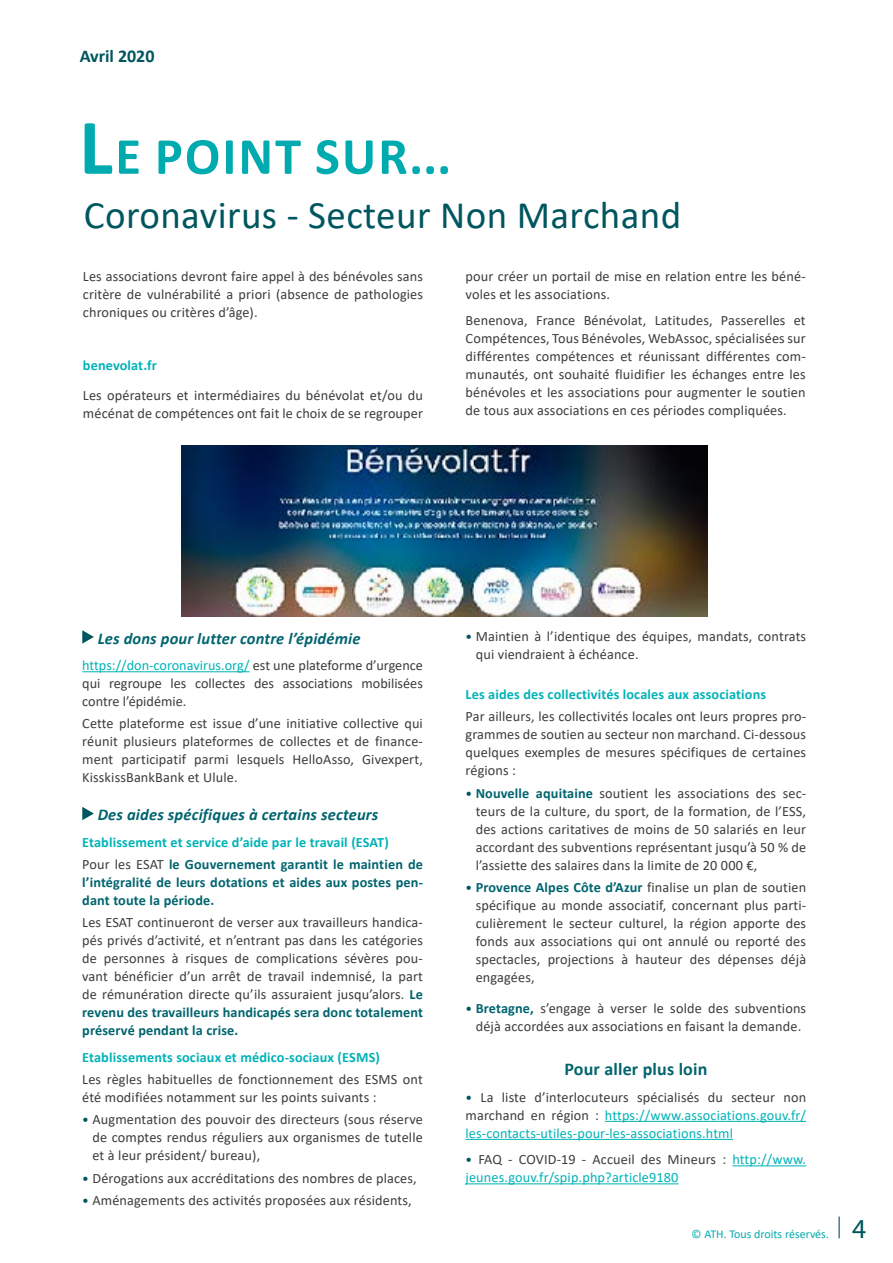
<style>
.page{position:relative;width:893px;height:1263px;background:#fff}
.page>*{position:absolute;margin:0;border:0;box-sizing:border-box;transform-origin:0 0}
.t1{font:700 52.5px "Calibri";letter-spacing:.04em;color:#00abaf}
.t2{font:39px "Calibri";letter-spacing:.01em;color:#00565f}
.t3{font:27.45px "Myriad Pro";color:#00565f}
.t4{font:700 18px "Calibri";letter-spacing:.01em;color:#00646e}
.t5{font:700 18px "Calibri";color:#00565f}
.t6{font:italic 700 16.5px "Calibri";letter-spacing:.01em;color:#00646e}
.t7{font:14.25px/18px "Calibri";letter-spacing:.01em;color:#3c3c3b;text-align:justify}
.t8{font:14.25px/18px "Calibri";letter-spacing:.01em;color:#01b3b7;text-align:justify}
.t9{font:700 14.25px/22.2px "Calibri";letter-spacing:.01em;color:#01b3b7}
.t10{font:700 14.25px/18px "Calibri";letter-spacing:.01em;color:#00646e}
.t11{font:12px "Calibri";color:#00abaf}
.s1{font-size:79.5px}
.s2{color:#01b3b7}
.s3{font-weight:400;color:#3c3c3b}
.s4{color:#00646e}
.s5{font-weight:700;color:#00646e}
.s6{font-size:13.5px;color:#00565f}
.s7{color:#3c3c3b}
</style>
<div class="page">
<img style="left:181px;top:445px;width:526px;height:171px">
<hr style="left:82px;top:671px;width:168px;height:1px;background:#01b3b7">
<svg style="left:82px;top:630px;width:12px;height:14px"></svg>
<svg style="left:82px;top:807px;width:12px;height:13px"></svg>
<hr style="left:605px;top:1121px;width:201px;height:1px;background:#01b3b7">
<hr style="left:465px;top:1139px;width:268px;height:1px;background:#01b3b7">
<hr style="left:732px;top:1165px;width:74px;height:1px;background:#01b3b7">
<hr style="left:465px;top:1183px;width:214px;height:1px;background:#01b3b7">
<hr style="left:838px;top:1216px;width:2px;height:22px;background:#00565f">
<p class="t5" style="left:80px;top:44px;width:76px">Avril 2020</p>
<h1 class="t1" style="left:79px;top:119px;width:373px"><span class="s1">L</span>E POINT SUR...</h1>
<h2 class="t2" style="left:84px;top:188px;width:599px">Coronavirus - Secteur Non Marchand</h2>
<p class="t7" style="left:83px;top:267px;width:342px">Les associations devront faire appel à des bénévoles sans critère de vulnérabilité a priori (absence de pathologies chroniques ou critères d’âge).</p>
<p class="t9" style="left:83px;top:354px;width:75px">benevolat.fr</p>
<p class="t7" style="left:83px;top:386px;width:342px">Les opérateurs et intermédiaires du bénévolat et/ou du mécénat de compétences ont fait le choix de se regrouper</p>
<p class="t7" style="left:466px;top:267px;width:342px">pour créer un portail de mise en relation entre les béné&shy;voles et les associations.</p>
<p class="t7" style="left:466px;top:311px;width:342px">Benenova, France Bénévolat, Latitudes, Passerelles et Compétences, Tous Bénévoles, WebAssoc, spécialisées sur différentes compétences et réunissant différentes com&shy;munautés, ont souhaité fluidifier les échanges entre les bénévoles et les associations pour augmenter le soutien de tous aux associations en ces périodes compliquées.</p>
<p class="t6" style="left:98px;top:626px;width:264px">Les dons pour lutter contre l’épidémie</p>
<p class="t7" style="left:82px;top:656px;width:342px"><span class="s2">https://don-coronavirus.org/</span> est une plateforme d’urgence qui regroupe les collectes des associations mobilisées contre l’épidémie.</p>
<p class="t7" style="left:82px;top:714px;width:342px">Cette plateforme est issue d’une initiative collective qui réunit plusieurs plateformes de collectes et de finance&shy;ment participatif parmi lesquels HelloAsso, Givexpert, KisskissBankBank et Ulule.</p>
<p class="t6" style="left:98px;top:803px;width:282px">Des aides spécifiques à certains secteurs</p>
<p class="t9" style="left:82px;top:831px;width:342px">Etablissement et service d’aide par le travail (ESAT)<br><span class="s3">Pour les ESAT</span> <span class="s4">le Gouvernement garantit le maintien de</span></p>
<p class="t10" style="left:82px;top:873px;width:342px">l’intégralité de leurs dotations et aides aux postes pen&shy;dant toute la période.</p>
<p class="t7" style="left:82px;top:913px;width:342px">Les ESAT continueront de verser aux travailleurs handica&shy;pés privés d’activité, et n’entrant pas dans les catégories de personnes à risques de complications sévères pou&shy;vant bénéficier d’un arrêt de travail indemnisé, la part de rémunération directe qu’ils assuraient jusqu’alors. <span class="s5">Le revenu des travailleurs handicapés sera donc totalement préservé pendant la crise.</span></p>
<p class="t9" style="left:82px;top:1046px;width:299px">Etablissements sociaux et médico-sociaux (ESMS)</p>
<p class="t7" style="left:82px;top:1070px;width:342px">Les règles habituelles de fonctionnement des ESMS ont été modifiées notamment sur les points suivants :</p>
<p class="t7" style="left:92px;top:1110px;width:332px;text-indent:-10px"><span class="s6">•</span> Augmentation des pouvoir des directeurs (sous réserve de comptes rendus réguliers aux organismes de tutelle et à leur président/ bureau),</p>
<p class="t7" style="left:82px;top:1168px;width:336px"><span class="s6">•</span> Dérogations aux accréditations des nombres de places,</p>
<p class="t7" style="left:82px;top:1191px;width:331px"><span class="s6">•</span> Aménagements des activités proposées aux résidents,</p>
<p class="t7" style="left:476px;top:627px;width:332px;text-indent:-10px"><span class="s6">•</span> Maintien à l’identique des équipes, mandats, contrats qui viendraient à échéance.</p>
<p class="t9" style="left:465px;top:683px;width:302px">Les aides des collectivités locales aux associations</p>
<p class="t7" style="left:465px;top:707px;width:342px">Par ailleurs, les collectivités locales ont leurs propres pro&shy;grammes de soutien au secteur non marchand. Ci-dessous quelques exemples de mesures spécifiques de certaines régions :</p>
<p class="t7" style="left:476px;top:783px;width:332px;text-indent:-10px"><span class="s6">•</span> <span class="s5">Nouvelle aquitaine</span> soutient les associations des sec&shy;teurs de la culture, du sport, de la formation, de l’ESS, des actions caritatives de moins de 50 salariés en leur accordant des subventions représentant jusqu’à 50 % de l’assiette des salaires dans la limite de 20 000 €,</p>
<p class="t7" style="left:476px;top:878px;width:332px;text-indent:-10px"><span class="s6">•</span> <span class="s5">Provence Alpes Côte d’Azur</span> finalise un plan de soutien spécifique au monde associatif, concernant plus parti&shy;culièrement le secteur culturel, la région apporte des fonds aux associations qui ont annulé ou reporté des spectacles, projections à hauteur des dépenses déjà engagées,</p>
<p class="t7" style="left:465px;top:999px;width:342px;text-align:center"><span class="s6">•</span> <span class="s5">Bretagne,</span> s’engage à verser le solde des subventions déjà accordées aux associations en faisant la demande.</p>
<p class="t4" style="left:564px;top:1056px;width:144px">Pour aller plus loin</p>
<p class="t8" style="left:465px;top:1088px;width:342px"><span class="s6">•</span> <span class="s7">La liste d’interlocuteurs spécialisés du secteur non marchand en région :</span> https://www.associations.gouv.fr/ les-contacts-utiles-pour-les-associations.html</p>
<p class="t8" style="left:465px;top:1150px;width:342px"><span class="s6">•</span> <span class="s7">FAQ - COVID-19 - Accueil des Mineurs :</span> http://www. jeunes.gouv.fr/spip.php?article9180</p>
<p class="t11" style="left:692px;top:1226px;width:139px">© ATH. Tous droits réservés.</p>
<h3 class="t3" style="left:852px;top:1212px;width:16px">4</h3>
</div>
